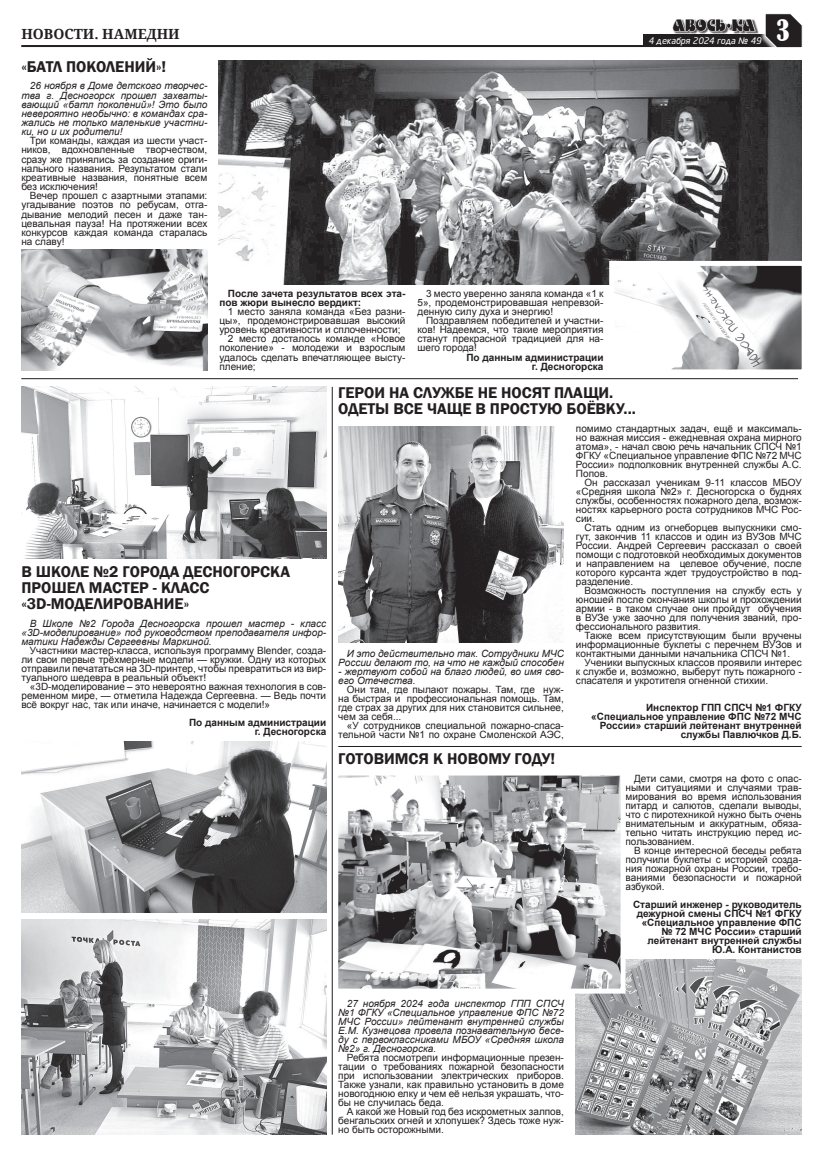
<style>
.page{position:relative;width:823px;height:1163px;background:#fff}
.page>*{position:absolute;margin:0;border:0;box-sizing:border-box;transform-origin:0 0}
.t1{font:condensed 27.5px "Bernard";color:#fff}
.Заголовок{font:600 16px/16px "Franklin Gothic";color:#231f20}
.t2{font:14.2px "DS Motter Style";letter-spacing:.025em;color:#231f20;scale:.85 1}
.t3{font:700 14px "Droid Serif";color:#231f20}
.основной{font:10px/9px "Arial";color:#231f20;text-align:justify}
.Курсив{font:italic 10px/9px "Arial";color:#231f20;text-align:justify}
.Подпись{font:700 10px/9px "Arial";color:#231f20;text-align:right}
.Жирный{font:700 10px/9.1px "Arial";color:#231f20}
.t4{font:italic 9px "Neo Sans Cyr";color:#fff}
.s1{font-family:"Arial"}
</style>
<div class="page">
<div style="left:643px;top:35px;width:144px;height:11px;background:#231f20"></div>
<hr style="left:21px;top:45px;width:780px;height:2px;background:#231f20">
<div style="left:759px;top:12px;width:44px;height:41px;background:#fff;opacity:.75"></div>
<svg style="left:763px;top:12px;width:40px;height:37px"></svg>
<div style="left:673px;top:19px;width:85px;height:16px;background:#231f20;opacity:.75"></div>
<svg style="left:673px;top:19px;width:83px;height:13px"></svg>
<img style="left:218px;top:61px;width:583px;height:223px">
<img style="left:21px;top:249px;width:186px;height:121px">
<hr style="left:21px;top:378px;width:776px;height:1px;background:#231f20">
<svg style="left:24px;top:558px;width:271px;height:1px"></svg>
<img style="left:21px;top:387px;width:305px;height:171px">
<img style="left:21px;top:741px;width:305px;height:171px">
<img style="left:21px;top:919px;width:305px;height:215px">
<hr style="left:331px;top:387px;width:1px;height:747px;background:#231f20">
<svg style="left:333px;top:258px;width:469px;height:122px"></svg>
<img style="left:338px;top:426px;width:225px;height:216px">
<hr style="left:338px;top:746px;width:463px;height:1px;background:#231f20">
<img style="left:575px;top:959px;width:226px;height:175px">
<svg style="left:331px;top:768px;width:296px;height:227px"></svg>
<h3 class="t2" style="left:672px;top:16px;width:99px">авось•ка</h3>
<p class="t3" style="left:21px;top:24px;width:160px">НОВОСТИ. НАМЕДНИ</p>
<p class="t1" style="left:775px;top:15px;width:15px">3</p>
<p class="Заголовок" style="left:21px;top:59px;width:146px">«БАТЛ ПОКОЛЕНИЙ»!</p>
<p class="Курсив" style="left:21px;top:81px;width:187px;text-indent:9px">26 ноября в Доме детского творчес&shy;тва г. Десногорск прошел захваты&shy;вающий «батл поколений»! Это было невероятно необычно: в командах сра&shy;жались не только маленькие участни&shy;ки, но и их родители!</p>
<p class="основной" style="left:21px;top:136px;width:187px;text-indent:9px">Три команды, каждая из шести участ&shy;ников, вдохновленные творчеством, сразу же принялись за создание ориги&shy;нального названия. Результатом стали креативные названия, понятные всем без исключения!</p>
<p class="основной" style="left:21px;top:191px;width:187px;text-indent:9px">Вечер прошел с азартными этапами: угадывание поэтов по ребусам, отга&shy;дывание мелодий песен и даже тан&shy;цевальная пауза! На протяжении всех конкурсов каждая команда старалась на славу!</p>
<p class="t4" style="left:648px;top:35px;width:114px">4 декабря 2024 года <span class="s1">№</span> 49</p>
<p class="Жирный" style="left:219px;top:289px;width:187px;text-indent:9px">После зачета результатов всех эта&shy;пов жюри вынесло вердикт:</p>
<p class="основной" style="left:219px;top:307px;width:187px;text-indent:9px">1 место заняла команда «Без разни&shy;цы», продемонстрировавшая высокий уровень креативности и сплоченности;</p>
<p class="основной" style="left:219px;top:334px;width:187px;text-indent:9px">2 место досталось команде «Новое поколение» - молодежи и взрослым удалось сделать впечатляющее высту&shy;пление;</p>
<p class="основной" style="left:417px;top:288px;width:187px;text-indent:9px">3 место уверенно заняла команда «1 к 5», продемонстрировавшая непревзой&shy;денную силу духа и энергию!</p>
<p class="основной" style="left:417px;top:316px;width:187px;text-indent:9px">Поздравляем победителей и участни&shy;ков! Надеемся, что такие мероприятия станут прекрасной традицией для на&shy;шего города!</p>
<p class="Подпись" style="left:466px;top:353px;width:139px">По данным администрации</p>
<p class="Подпись" style="left:531px;top:362px;width:73px">г. Десногорска</p>
<p class="Заголовок" style="left:21px;top:564px;width:270px">В ШКОЛЕ №2 ГОРОДА ДЕСНОГОРСКА<br>ПРОШЕЛ МАСТЕР - КЛАСС «3D-МОДЕЛИРОВАНИЕ»</p>
<p class="Курсив" style="left:21px;top:619px;width:306px;text-indent:9px">В Школе №2 Города Десногорска прошел мастер - класс «3D-моделирование» под руководством преподавателя инфор&shy;матики Надежды Сергеевны Маркиной.</p>
<p class="основной" style="left:21px;top:646px;width:306px;text-indent:9px">Участники мастер-класса, используя программу Blender, созда&shy;ли свои первые трёхмерные модели — кружки. Одну из которых отправили печататься на 3D-принтер, чтобы превратиться из вир&shy;туального шедевра в реальный объект!</p>
<p class="основной" style="left:21px;top:682px;width:306px;text-indent:9px">«3D-моделирование – это невероятно важная технология в сов&shy;ременном мире, — отметила Надежда Сергеевна. — Ведь почти всё вокруг нас, так или иначе, начинается с модели!»</p>
<p class="Подпись" style="left:189px;top:718px;width:139px">По данным администрации</p>
<p class="Подпись" style="left:254px;top:727px;width:73px">г. Десногорска</p>
<p class="Заголовок" style="left:338px;top:385px;width:276px">ГЕРОИ НА СЛУЖБЕ НЕ НОСЯТ ПЛАЩИ.</p>
<p class="Заголовок" style="left:338px;top:401px;width:299px">ОДЕТЫ ВСЕ ЧАЩЕ В ПРОСТУЮ БОЁВКУ...</p>
<p class="Курсив" style="left:338px;top:648px;width:227px;text-align:right">И это действительно так. Сотрудники МЧС<br>России делают то, на что не каждый способен</p>
<p class="Курсив" style="left:338px;top:666px;width:227px">- жертвуют собой на благо людей, во имя сво&shy;его Отечества.</p>
<p class="основной" style="left:338px;top:684px;width:227px;text-indent:9px">Они там, где пылают пожары. Там, где нуж&shy;на быстрая и профессиональная помощь. Там, где страх за других для них становится сильнее, чем за себя...</p>
<p class="основной" style="left:338px;top:720px;width:227px;text-align:right">«У сотрудников специальной пожарно-спаса&shy;тельной части №1 по охране Смоленской АЭС,</p>
<p class="Заголовок" style="left:338px;top:751px;width:218px">ГОТОВИМСЯ К НОВОМУ ГОДУ!</p>
<p class="основной" style="left:575px;top:423px;width:227px">помимо стандартных задач, ещё и максималь&shy;но важная миссия - ежедневная охрана мирного атома», - начал свою речь начальник СПСЧ №1<br>ФГКУ «Специальное управление ФПС №72 МЧС России» подполковник внутренней службы А.С.<br>Попов.</p>
<p class="основной" style="left:575px;top:477px;width:227px;text-indent:9px">Он рассказал ученикам 9-11 классов МБОУ «Средняя школа №2» г. Десногорска о буднях службы, особенностях пожарного дела, возмож&shy;ностях карьерного роста сотрудников МЧС Рос&shy;сии.</p>
<p class="основной" style="left:575px;top:522px;width:227px;text-indent:9px">Стать одним из огнеборцев выпускники смо&shy;гут, закончив 11 классов и один из ВУЗов МЧС России. Андрей Сергеевич рассказал о своей помощи с подготовкой необходимых документов и направлением на целевое обучение, после которого курсанта ждет трудоустройство в под&shy;разделение.</p>
<p class="основной" style="left:575px;top:585px;width:227px;text-indent:9px">Возможность поступления на службу есть у юношей после окончания школы и прохождении армии - в таком случае они пройдут обучения в ВУЗе уже заочно для получения званий, про&shy;фессионального развития.</p>
<p class="основной" style="left:575px;top:630px;width:227px;text-indent:9px">Также всем присутствующим были вручены информационные буклеты с перечнем ВУЗов и контактными данными начальника СПСЧ №1.</p>
<p class="основной" style="left:575px;top:657px;width:227px;text-indent:9px">Ученики выпускных классов проявили интерес к службе и, возможно, выберут путь пожарного - спасателя и укротителя огненной стихии.</p>
<p class="Подпись" style="left:591px;top:703px;width:212px">Инспектор ГПП СПСЧ №1 ФГКУ «Специальное управление ФПС №72 МЧС<br>России» старший лейтенант внутренней службы Павлючков Д.Б.</p>
<p class="основной" style="left:625px;top:773px;width:177px;text-indent:9px">Дети сами, смотря на фото с опас&shy;ными ситуациями и случаями трав&shy;мирования во время использования питард и салютов, сделали выводы, что с пиротехникой нужно быть очень внимательным и аккуратным, обяза&shy;тельно читать инструкцию перед ис&shy;пользованием.</p>
<p class="основной" style="left:625px;top:845px;width:177px;text-indent:9px">В конце интересной беседы ребята получили буклеты с историей созда&shy;ния пожарной охраны России, требо&shy;ваниями безопасности и пожарной азбукой.</p>
<p class="Подпись" style="left:632px;top:900px;width:170px">Старший инженер - руководитель дежурной смены СПСЧ №1 ФГКУ «Специальное управление ФПС № 72 МЧС России» старший лейтенант внутренней службы</p>
<p class="Подпись" style="left:711px;top:945px;width:91px">Ю.А. Контанистов</p>
<p class="Курсив" style="left:338px;top:998px;width:227px;text-indent:9px">27 ноября 2024 года инспектор ГПП СПСЧ №1 ФГКУ «Специальное управление ФПС №72<br>МЧС России» лейтенант внутренней службы Е.М. Кузнецова провела познавательную бесе&shy;ду с первоклассниками МБОУ «Средняя школа №2» г. Десногорска.</p>
<p class="основной" style="left:338px;top:1052px;width:227px;text-indent:9px">Ребята посмотрели информационные презен&shy;тации о требованиях пожарной безопасности при использовании электрических приборов.<br>Также узнали, как правильно установить в доме новогоднюю елку и чем её нельзя украшать, что&shy;бы не случилась беда.</p>
<p class="основной" style="left:338px;top:1106px;width:227px;text-indent:9px">А какой же Новый год без искрометных залпов, бенгальских огней и хлопушек? Здесь тоже нуж&shy;но быть осторожными.</p>
</div>
